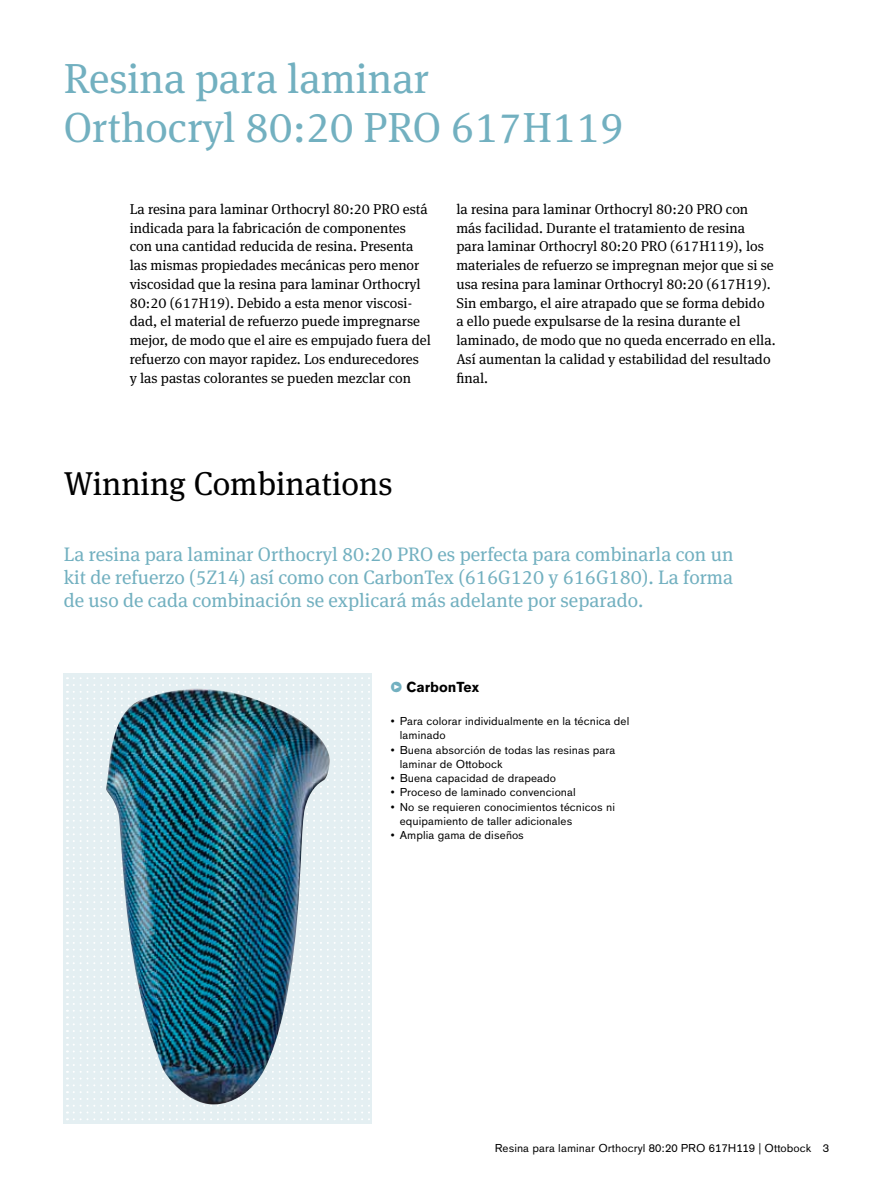
<style>
.page{position:relative;width:893px;height:1191px;background:#fff}
.page>*{position:absolute;margin:0;border:0;box-sizing:border-box;transform-origin:0 0}
.t1{font:42px/48.8px "OBO Serif";color:#72b0c0}
.t2{font:33px "OBO Serif";color:#000}
.t3{font:19.5px/23.2px "OBO Serif";color:#72b0c0;text-align:justify}
.t4{font:14.25px/18.8px "OBO Serif";color:#000}
.t5{font:700 14.25px "OBO Sans";color:#000}
.t6{font:11.25px/14.2px "OBO Sans";letter-spacing:.005em;color:#000}
.s1{font-family:"OBO Serif";font-weight:400;color:#72b0c0}
</style>
<div class="page">
<div style="left:64px;top:673px;width:308px;height:450px;background:#e4eff2"></div>
<svg style="left:74px;top:677px;width:296px;height:443px"></svg>
<svg style="left:67px;top:677px;width:1px;height:443px"></svg>
<img style="left:106px;top:688px;width:225px;height:416px">
<h1 class="t1" style="left:64px;top:54px;width:562px">Resina para laminar<br>Orthocryl 80:20 PRO 617H119</h1>
<p class="t4" style="left:130px;top:199px;width:303px">La resina para laminar Orthocryl 80:20 PRO está indicada para la fabricación de componentes con una cantidad reducida de resina. Presenta las mismas propiedades mecánicas pero menor viscosidad que la resina para laminar Orthocryl 80:20 (617H19). Debido a esta menor viscosi&shy;dad, el material de refuerzo puede impregnarse mejor, de modo que el aire es empujado fuera del refuerzo con mayor rapidez. Los endurecedores<br>y las pastas colorantes se pueden mezclar con</p>
<p class="t4" style="left:456px;top:200px;width:321px">la resina para laminar Orthocryl 80:20 PRO con más facilidad. Durante el tratamiento de resina para laminar Orthocryl 80:20 PRO (617H119), los materiales de refuerzo se impregnan mejor que si se usa resina para laminar Orthocryl 80:20 (617H19).<br>Sin embargo, el aire atrapado que se forma debido<br>a ello puede expulsarse de la resina durante el laminado, de modo que no queda encerrado en ella.<br>Así aumentan la calidad y estabilidad del resultado final.</p>
<h2 class="t2" style="left:64px;top:465px;width:330px">Winning Combinations</h2>
<h3 class="t3" style="left:64px;top:542px;width:671px">La resina para laminar Orthocryl 80:20 PRO es perfecta para combinarla con un kit de refuerzo (5Z14) así como con CarbonTex (616G120 y 616G180). La forma de uso de cada combinación se explicará más adelante por separado.</h3>
<p class="t5" style="left:390px;top:679px;width:90px"><span class="s1">•</span> CarbonTex</p>
<p class="t6" style="left:400px;top:714px;width:231px;text-indent:-9px">• Para colorar individualmente en la técnica del laminado</p>
<p class="t6" style="left:400px;top:742px;width:217px;text-indent:-9px">• Buena absorción de todas las resinas para laminar de Ottobock</p>
<p class="t6" style="left:390px;top:771px;width:167px">• Buena capacidad de drapeado</p>
<p class="t6" style="left:390px;top:785px;width:187px">• Proceso de laminado convencional</p>
<p class="t6" style="left:400px;top:799px;width:217px;text-indent:-9px">• No se requieren conocimientos técnicos ni equipamiento de taller adicionales</p>
<p class="t6" style="left:390px;top:828px;width:135px">• Amplia gama de diseños</p>
<p class="t6" style="left:495px;top:1140px;width:336px">Resina para laminar Orthocryl 80:20 PRO 617H119 | Ottobock 3</p>
</div>
